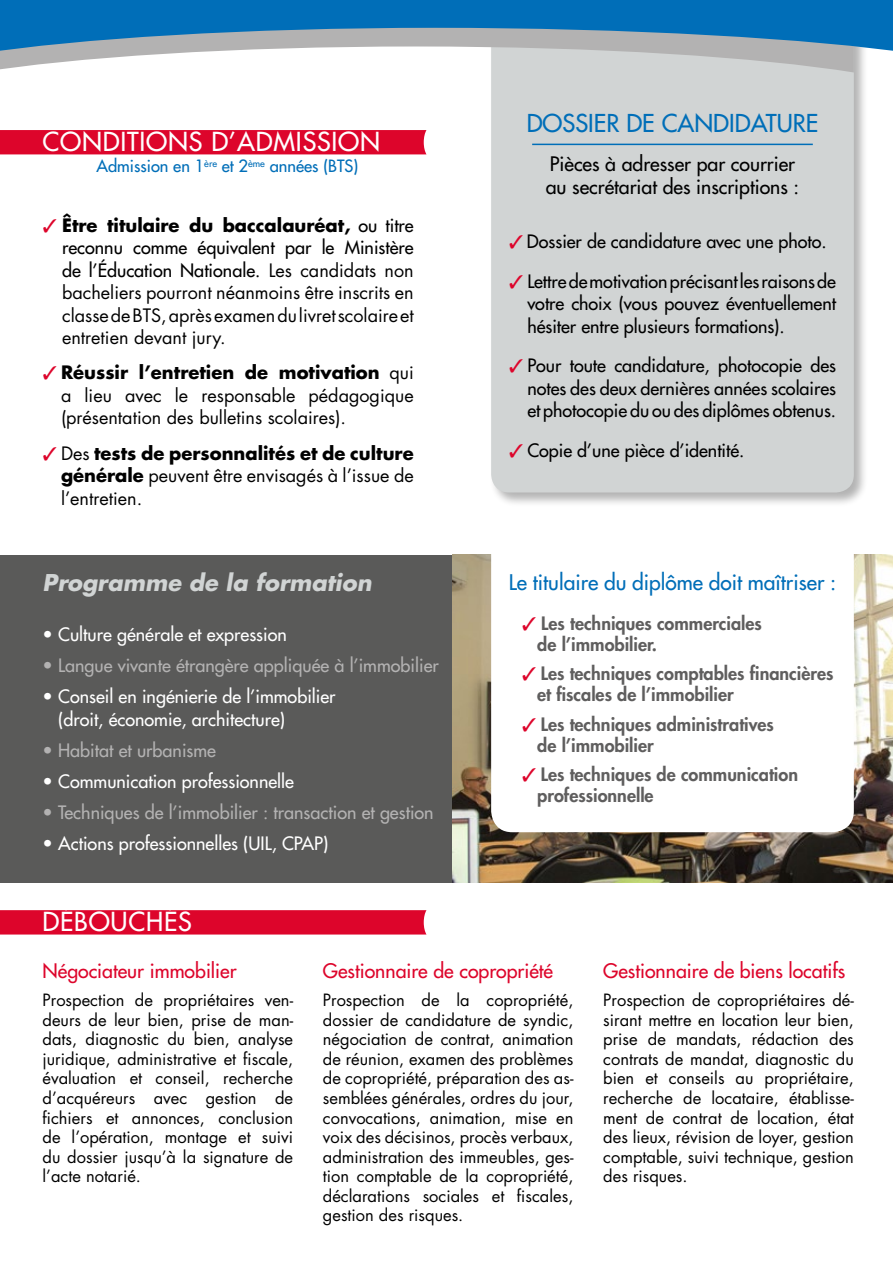
<style>
.page{position:relative;width:893px;height:1263px;background:#fff}
.page>*{position:absolute;margin:0;border:0;box-sizing:border-box;transform-origin:0 0}
.t1{font:500 25.5px "Futura Std";letter-spacing:.03em;color:#fff}
.t2{font:500 24px "Futura Std";color:#006eb8}
.t3{font:italic 700 22.5px "Futura Std";color:#d1d4d4}
.t4{font:500 21px "Futura Std";color:#006eb8}
.t5{font:500 19.5px "Futura Std";color:#dd052b}
.t6{font:500 19.5px/22.5px "Futura Std";color:#000}
.t7{font:18px/22.5px "Futura Std";color:#000;text-align:justify}
.t8{font:500 18px/22.5px "Futura Std";color:#000;text-align:justify}
.t9{font:800 18px/21px "Futura Std";color:#5f5e5e}
.t10{font:500 18px/22.5px "Futura Std";color:#fff}
.t11{font:500 18px "Futura Std";color:#b3b2b2}
.t12{font:16.5px/19.5px "Futura Std";color:#000;text-align:justify}
.t13{font:500 16.5px "Futura Std";color:#006eb8}
.s1{color:#dd052b}
.s2{font-weight:700}
.s3{font-weight:500}
</style>
<div class="page">
<div style="left:0;top:555px;width:893px;height:327px;background:#5a5a59"></div>
<img style="left:453px;top:555px;width:440px;height:327px">
<div style="left:489px;top:19px;width:379px;height:488px;background:#000;opacity:.3"></div>
<div style="left:491px;top:21px;width:363px;height:471px;background:#d1d4d4;border-radius:18px"></div>
<div style="left:0;top:130px;width:426px;height:24px;background:#dd052b"></div>
<svg style="left:0;top:54px;width:854px;height:18px"></svg>
<svg style="left:0;top:0;width:893px;height:54px;background:#4289b9"></svg>
<div style="left:491px;top:527px;width:363px;height:305px;background:#fff;border-radius:21px"></div>
<hr style="left:532px;top:144px;width:281px;height:1px;background:#006eb8">
<div style="left:0;top:910px;width:426px;height:24px;background:#dd052b"></div>
<h1 class="t1" style="left:43px;top:126px;width:339px">CONDITIONS D’ADMISSION</h1>
<p class="t13" style="left:97px;top:156px;width:263px">Admission en 1<sup>ère</sup> et 2<sup>ème</sup> années (BTS)</p>
<p class="t7" style="left:62px;top:214px;width:353px;text-indent:-20px"><span class="s1">✓</span> <span class="s2">Être titulaire du baccalauréat,</span> <span class="s3">ou titre reconnu comme équivalent par le Ministère de l’Éducation Nationale.</span> Les candidats non bacheliers pourront néanmoins être inscrits en classe de BTS, après examen du livret scolaire et entretien devant jury.</p>
<p class="t7" style="left:61px;top:362px;width:354px;text-indent:-19px"><span class="s1">✓</span> <span class="s2">Réussir l’entretien de motivation</span> qui a lieu avec le responsable pédagogique (présentation des bulletins scolaires).</p>
<p class="t7" style="left:61px;top:442px;width:354px;text-indent:-19px"><span class="s1">✓</span> Des <span class="s2">tests de personnalités et de culture générale</span> peuvent être envisagés à l’issue de l’entretien.</p>
<h3 class="t3" style="left:43px;top:567px;width:330px">Programme de la formation</h3>
<p class="t10" style="left:43px;top:623px;width:246px">• Culture générale et expression</p>
<p class="t11" style="left:43px;top:654px;width:398px">• Langue vivante étrangère appliquée à l’immobilier</p>
<p class="t10" style="left:58px;top:685px;width:279px;text-indent:-16px">• Conseil en ingénierie de l’immobilier (droit, économie, architecture)</p>
<p class="t11" style="left:43px;top:739px;width:175px">• Habitat et urbanisme</p>
<p class="t10" style="left:43px;top:770px;width:253px">• Communication professionnelle</p>
<p class="t11" style="left:43px;top:801px;width:393px">• Techniques de l’immobilier : transaction et gestion</p>
<p class="t10" style="left:43px;top:832px;width:287px">• Actions professionnelles (UIL, CPAP)</p>
<h1 class="t1" style="left:43px;top:906px;width:151px">DÉBOUCHÉS</h1>
<h2 class="t2" style="left:527px;top:108px;width:293px">DOSSIER DE CANDIDATURE</h2>
<p class="t6" style="left:546px;top:153px;width:255px">Pièces à adresser par courrier au secrétariat des inscriptions :</p>
<p class="t8" style="left:509px;top:230px;width:319px"><span class="s1">✓</span> Dossier de candidature avec une photo.</p>
<p class="t8" style="left:527px;top:270px;width:310px;text-indent:-18px"><span class="s1">✓</span> Lettre de motivation précisant les raisons de votre choix (vous pouvez éventuellement hésiter entre plusieurs formations).</p>
<p class="t8" style="left:527px;top:354px;width:310px;text-indent:-18px"><span class="s1">✓</span> Pour toute candidature, photocopie des notes des deux dernières années scolaires et photocopie du ou des diplômes obtenus.</p>
<p class="t8" style="left:509px;top:439px;width:237px"><span class="s1">✓</span> Copie d’une pièce d’identité.</p>
<p class="t4" style="left:509px;top:569px;width:329px">Le titulaire du diplôme doit maîtriser :</p>
<p class="t9" style="left:537px;top:613px;width:226px;text-indent:-16px"><span class="s1">✓</span> Les techniques commerciales de l’immobilier.</p>
<p class="t9" style="left:537px;top:663px;width:298px;text-indent:-16px"><span class="s1">✓</span> Les techniques comptables financières et fiscales de l’immobilier</p>
<p class="t9" style="left:537px;top:714px;width:238px;text-indent:-16px"><span class="s1">✓</span> Les techniques administratives de l’immobilier</p>
<p class="t9" style="left:537px;top:764px;width:262px;text-indent:-16px"><span class="s1">✓</span> Les techniques de communication professionnelle</p>
<p class="t5" style="left:43px;top:959px;width:196px">Négociateur immobilier</p>
<p class="t12" style="left:43px;top:991px;width:252px">Prospection de propriétaires ven&shy;deurs de leur bien, prise de man&shy;dats, diagnostic du bien, analyse juridique, administrative et fiscale, évaluation et conseil, recherche d’acquéreurs avec gestion de fichiers et annonces, conclusion de l’opération, montage et suivi du dossier jusqu’à la signature de l’acte notarié.</p>
<p class="t5" style="left:323px;top:959px;width:232px">Gestionnaire de copropriété</p>
<p class="t12" style="left:323px;top:991px;width:252px">Prospection de la copropriété, dossier de candidature de syndic, négociation de contrat, animation de réunion, examen des problèmes de copropriété, préparation des as&shy;semblées générales, ordres du jour, convocations, animation, mise en voix des décisinos, procès verbaux, administration des immeubles, ges&shy;tion comptable de la copropriété, déclarations sociales et fiscales, gestion des risques.</p>
<p class="t5" style="left:603px;top:959px;width:243px">Gestionnaire de biens locatifs</p>
<p class="t12" style="left:603px;top:991px;width:252px">Prospection de copropriétaires dé&shy;sirant mettre en location leur bien, prise de mandats, rédaction des contrats de mandat, diagnostic du bien et conseils au propriétaire, recherche de locataire, établisse&shy;ment de contrat de location, état des lieux, révision de loyer, gestion comptable, suivi technique, gestion des risques.</p>
</div>
